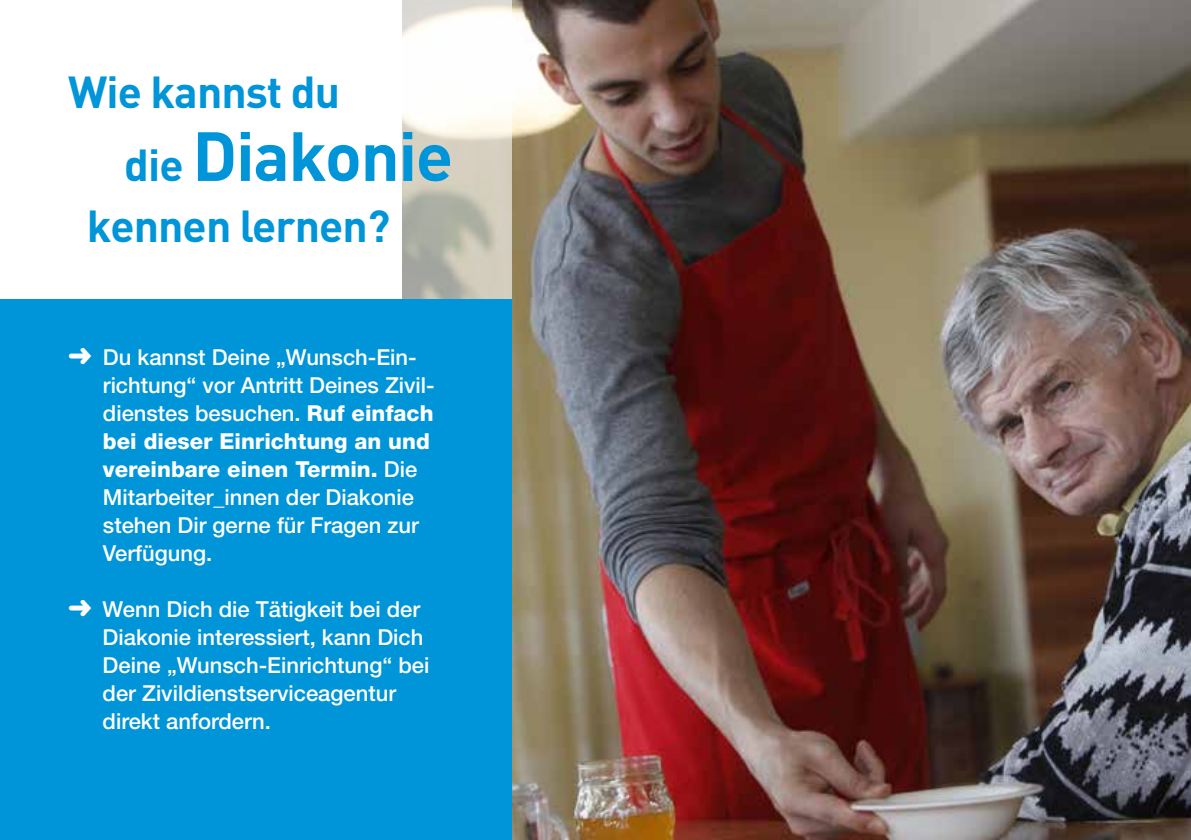
<style>
.page{position:relative;width:1191px;height:840px;background:#fff}
.page>*{position:absolute;margin:0;border:0;box-sizing:border-box;transform-origin:0 0}
.t1{font:700 68.4px "DIN Pro";letter-spacing:-.02em;color:#0095d8}
.t2{font:700 44.2px "DIN Pro";letter-spacing:-.02em;color:#0095d8}
.t3{font:500 22px/28px "Helvetica Neue";color:#fff}
.s1{font-size:44.2px}
.s2{font-weight:800}
</style>
<div class="page">
<img style="left:512px;top:0;width:679px;height:839px">
<svg style="left:403px;top:0;width:109px;height:299px"></svg>
<div style="left:0;top:299px;width:512px;height:540px;background:#0095d8"></div>
<h2 class="t2" style="left:68px;top:62px;width:273px">Wie kannst du</h2>
<h1 class="t1" style="left:124px;top:110px;width:330px"><span class="s1">die</span> Diakonie</h1>
<h2 class="t2" style="left:87px;top:196px;width:305px">kennen lernen?</h2>
<p class="t3" style="left:103px;top:342px;width:333px;text-indent:-35px">➜ Du kannst Deine „Wunsch-Ein&shy;richtung“ vor Antritt Deines Zivil&shy;dienstes besuchen. <span class="s2">Ruf einfach bei dieser Einrichtung an und vereinbare einen Termin.</span> Die<br>Mitarbeiter_innen der Diakonie stehen Dir gerne für Fragen zur<br>Verfügung.</p>
<p class="t3" style="left:103px;top:594px;width:328px;text-indent:-35px">➜ Wenn Dich die Tätigkeit bei der<br>Diakonie interessiert, kann Dich<br>Deine „Wunsch-Einrichtung“ bei der Zivildienstserviceagentur direkt anfordern.</p>
</div>
